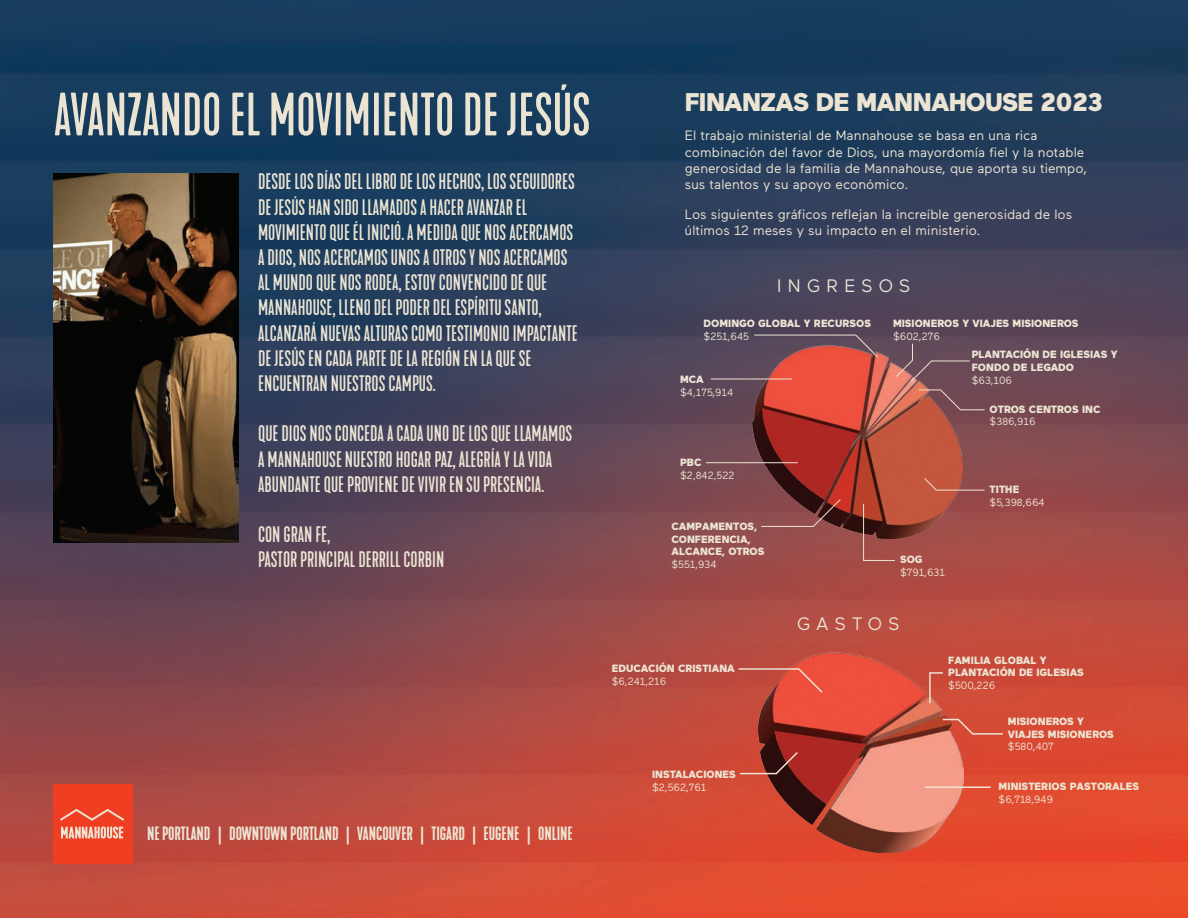
<style>
.page{position:relative;width:1188px;height:918px;background:#fff}
.page>*{position:absolute;margin:0;border:0;box-sizing:border-box;transform-origin:0 0}
.t1{font:condensed 57px "Kapra Neue";color:#ece4d3}
.t2{font:900 25.5px "Maax";letter-spacing:-.03em;color:#ece4d3}
.t3{font:condensed 21px/25.2px "Kapra Neue";color:#ece4d3}
.t4{font:500 condensed 18px "Kapra Neue";color:#ece4d3}
.t5{font:18px "Maax";letter-spacing:.335em;color:#ece4d3}
.t6{font:13.5px/16.2px "Maax";color:#ece4d3}
.t7{font:900 10.5px/12.6px "Maax";color:#ece4d3}
.t8{font:10.5px "Maax";color:#ece4d3}
</style>
<div class="page">
<img style="left:0;top:0;width:1188px;height:918px">
<img style="left:759px;top:653px;width:205px;height:199px">
<img style="left:752px;top:346px;width:210px;height:192px">
<div style="left:53px;top:785px;width:79px;height:79px;background:#ef3e22"></div>
<svg style="left:61px;top:827px;width:62px;height:12px"></svg>
<svg style="left:60px;top:809px;width:64px;height:12px"></svg>
<img style="left:53px;top:173px;width:185px;height:369px">
<svg style="left:924px;top:477px;width:61px;height:14px"></svg>
<svg style="left:863px;top:503px;width:33px;height:58px;background:#8c4237"></svg>
<svg style="left:760px;top:498px;width:81px;height:29px;background:#7a4040"></svg>
<hr style="left:706px;top:462px;width:92px;height:1px;background:#ece4d3">
<hr style="left:711px;top:379px;width:81px;height:1px;background:#ece4d3">
<svg style="left:753px;top:334px;width:126px;height:24px;background:#845259"></svg>
<svg style="left:895px;top:343px;width:75px;height:40px;background:#76545e"></svg>
<svg style="left:918px;top:389px;width:67px;height:22px"></svg>
<svg style="left:738px;top:750px;width:61px;height:25px;background:#8e362d"></svg>
<hr style="left:925px;top:786px;width:66px;height:2px;background:#ece4d3">
<svg style="left:941px;top:718px;width:63px;height:17px"></svg>
<svg style="left:928px;top:671px;width:16px;height:34px"></svg>
<svg style="left:737px;top:667px;width:87px;height:27px;background:#d55546"></svg>
<h1 class="t1" style="left:54px;top:81px;width:538px">AVANZANDO EL MOVIMIENTO DE JESÚS</h1>
<p class="t3" style="left:258px;top:170px;width:321px">DESDE LOS DÍAS DEL LIBRO DE LOS HECHOS, LOS SEGUIDORES DE JESÚS HAN SIDO LLAMADOS A HACER AVANZAR EL MOVIMIENTO QUE ÉL INICIÓ. A MEDIDA QUE NOS ACERCAMOS A DIOS, NOS ACERCAMOS UNOS A OTROS Y NOS ACERCAMOS AL MUNDO QUE NOS RODEA, ESTOY CONVENCIDO DE QUE MANNAHOUSE, LLENO DEL PODER DEL ESPÍRITU SANTO, ALCANZARÁ NUEVAS ALTURAS COMO TESTIMONIO IMPACTANTE DE JESÚS EN CADA PARTE DE LA REGIÓN EN LA QUE SE ENCUENTRAN NUESTROS CAMPUS.</p>
<p class="t3" style="left:258px;top:422px;width:316px">QUE DIOS NOS CONCEDA A CADA UNO DE LOS QUE LLAMAMOS<br>A MANNAHOUSE NUESTRO HOGAR PAZ, ALEGRÍA Y LA VIDA<br>ABUNDANTE QUE PROVIENE DE VIVIR EN SU PRESENCIA.</p>
<p class="t3" style="left:258px;top:522px;width:188px">CON GRAN FE,<br>PASTOR PRINCIPAL DERRILL CORBIN</p>
<p class="t4" style="left:147px;top:822px;width:427px">NE PORTLAND | DOWNTOWN PORTLAND | VANCOUVER | TIGARD | EUGENE | ONLINE</p>
<p class="t2" style="left:685px;top:87px;width:420px">FINANZAS DE MANNAHOUSE 2023</p>
<p class="t6" style="left:685px;top:128px;width:404px">El trabajo ministerial de Mannahouse se basa en una rica combinación del favor de Dios, una mayordomía fiel y la notable generosidad de la familia de Mannahouse, que aporta su tiempo, sus talentos y su apoyo económico.</p>
<p class="t6" style="left:685px;top:206px;width:389px">Los siguientes gráficos reflejan la increíble generosidad de los últimos 12 meses y su impacto en el ministerio.</p>
<p class="t5" style="left:777px;top:276px;width:135px">INGRESOS</p>
<p class="t7" style="left:704px;top:317px;width:169px">DOMINGO GLOBAL Y RECURSOS</p>
<p class="t8" style="left:704px;top:330px;width:47px">$251,645</p>
<p class="t7" style="left:680px;top:373px;width:25px">MCA</p>
<p class="t8" style="left:680px;top:386px;width:55px">$4,175,914</p>
<p class="t7" style="left:680px;top:456px;width:23px">PBC</p>
<p class="t8" style="left:680px;top:470px;width:56px">$2,842,522</p>
<p class="t7" style="left:671px;top:520px;width:94px">CAMPAMENTOS,<br>CONFERENCIA,<br>ALCANCE, OTROS</p>
<p class="t8" style="left:671px;top:559px;width:47px">$551,934</p>
<p class="t7" style="left:893px;top:317px;width:187px">MISIONEROS Y VIAJES MISIONEROS</p>
<p class="t8" style="left:893px;top:330px;width:48px">$602,276</p>
<p class="t7" style="left:972px;top:348px;width:147px">PLANTACIÓN DE IGLESIAS Y<br>FONDO DE LEGADO</p>
<p class="t8" style="left:972px;top:374px;width:42px">$63,106</p>
<p class="t7" style="left:990px;top:403px;width:112px">OTROS CENTROS INC</p>
<p class="t8" style="left:990px;top:416px;width:47px">$386,916</p>
<p class="t7" style="left:900px;top:553px;width:24px">SOG</p>
<p class="t8" style="left:900px;top:566px;width:47px">$791,631</p>
<p class="t7" style="left:990px;top:483px;width:31px">TITHE</p>
<p class="t8" style="left:990px;top:497px;width:57px">$5,398,664</p>
<p class="t7" style="left:612px;top:662px;width:124px">EDUCACIÓN CRISTIANA</p>
<p class="t8" style="left:612px;top:676px;width:56px">$6,241,216</p>
<p class="t7" style="left:652px;top:768px;width:85px">INSTALACIONES</p>
<p class="t8" style="left:652px;top:782px;width:56px">$2,562,761</p>
<p class="t5" style="left:797px;top:614px;width:104px">GASTOS</p>
<p class="t7" style="left:948px;top:654px;width:137px">FAMILIA GLOBAL Y<br>PLANTACIÓN DE IGLESIAS</p>
<p class="t8" style="left:948px;top:680px;width:48px">$500,226</p>
<p class="t7" style="left:1008px;top:715px;width:108px">MISIONEROS Y<br>VIAJES MISIONEROS</p>
<p class="t8" style="left:1008px;top:741px;width:47px">$580,407</p>
<p class="t7" style="left:999px;top:780px;width:142px">MINISTERIOS PASTORALES</p>
<p class="t8" style="left:999px;top:794px;width:56px">$6,718,949</p>
</div>
